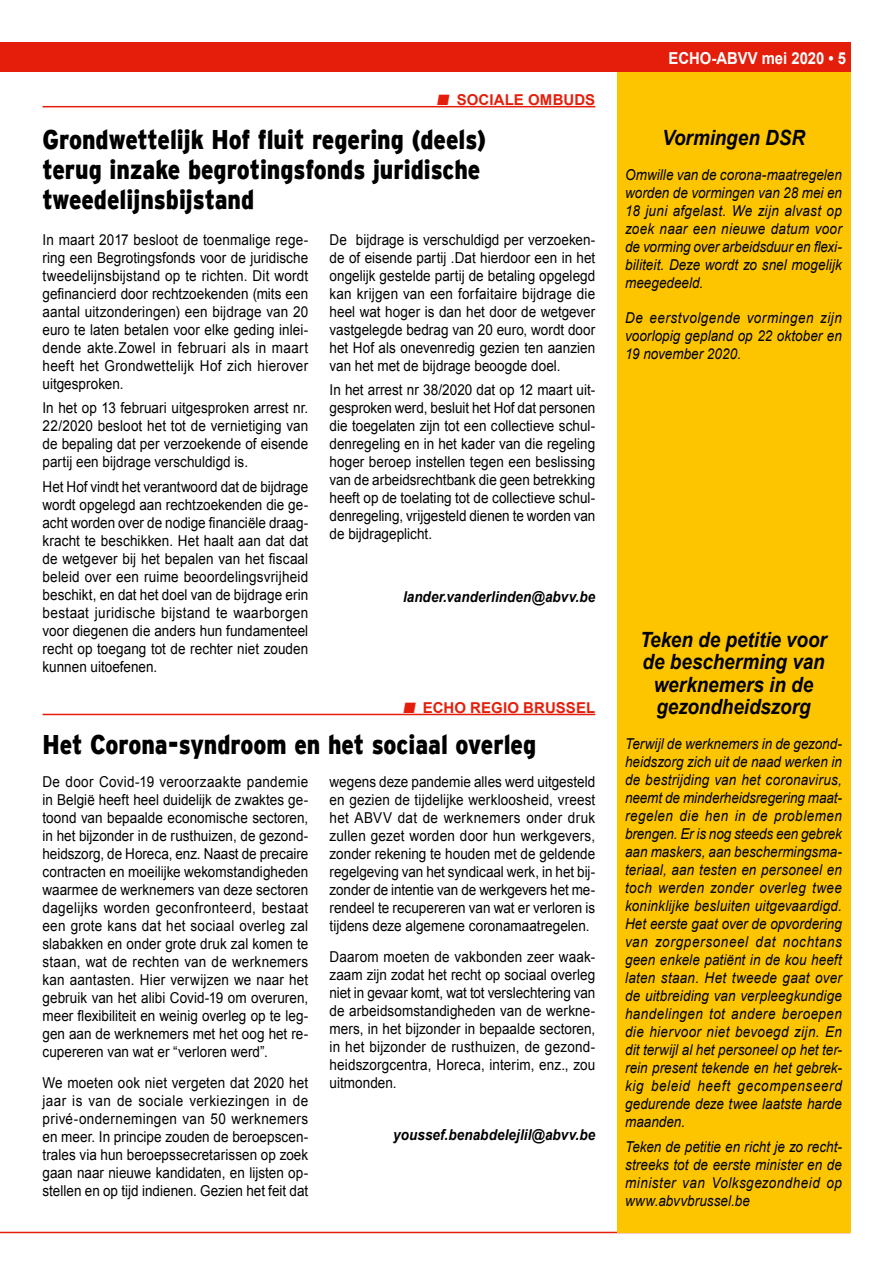
<style>
.page{position:relative;width:893px;height:1263px;background:#fff}
.page>*{position:absolute;margin:0;border:0;box-sizing:border-box;transform-origin:0 0}
.t1{font:900 27px/30px "Interstate";color:#000;scale:.85 1}
.t2{font:italic 700 21px/22.5px "Arial";letter-spacing:-.005em;color:#000;text-align:center;scale:.9 1}
.t3{font:700 16.5px "Arial";color:#fff;scale:.9 1}
.t4{font:15px/18px "Arial";letter-spacing:.005em;color:#000;text-align:justify;scale:.9 1}
.t5{font:italic 15px/18px "Arial";letter-spacing:.005em;color:#000;text-align:justify;scale:.9 1}
.t6{font:italic 700 15px "Arial";letter-spacing:.005em;color:#000;scale:.9 1}
.t7{font:700 15px "Arial";letter-spacing:.005em;color:#e41e0a}
</style>
<div class="page">
<div style="left:0;top:43px;width:850px;height:29px;background:#e41e0a"></div>
<hr style="left:0;top:1232px;width:850px;height:1px;background:#e41e0a">
<div style="left:617px;top:72px;width:233px;height:1161px;background:#fdc500"></div>
<hr style="left:43px;top:106px;width:552px;height:1px;background:#e41e0a">
<hr style="left:43px;top:714px;width:552px;height:1px;background:#e41e0a">
<p class="t7" style="left:437px;top:90px;width:160px">■ SOCIALE OMBUDS</p>
<h1 class="t1" style="left:43px;top:124px;width:524px">Grondwettelijk Hof fluit regering (deels) terug inzake begrotingsfonds juridische tweedelijnsbijstand</h1>
<p class="t4" style="left:43px;top:231px;width:297px">In maart 2017 besloot de toenmalige rege&shy;ring een Begrotingsfonds voor de juridische tweedelijnsbijstand op te richten. Dit wordt gefinancierd door rechtzoekenden (mits een aantal uitzonderingen) een bijdrage van 20 euro te laten betalen voor elke geding inlei&shy;dende akte.Zowel in februari als in maart heeft het Grondwettelijk Hof zich hierover uitgesproken.</p>
<p class="t4" style="left:43px;top:399px;width:297px">In het op 13 februari uitgesproken arrest nr.<br>22/2020 besloot het tot de vernietiging van de bepaling dat per verzoekende of eisende partij een bijdrage verschuldigd is.</p>
<p class="t4" style="left:43px;top:477px;width:297px">Het Hof vindt het verantwoord dat de bijdrage wordt opgelegd aan rechtzoekenden die ge&shy;acht worden over de nodige financiële draag&shy;kracht te beschikken. Het haalt aan dat dat de wetgever bij het bepalen van het fiscaal beleid over een ruime beoordelingsvrijheid beschikt, en dat het doel van de bijdrage erin bestaat juridische bijstand te waarborgen voor diegenen die anders hun fundamenteel recht op toegang tot de rechter niet zouden kunnen uitoefenen.</p>
<p class="t4" style="left:330px;top:231px;width:297px">De bijdrage is verschuldigd per verzoeken&shy;de of eisende partij .Dat hierdoor een in het ongelijk gestelde partij de betaling opgelegd kan krijgen van een forfaitaire bijdrage die heel wat hoger is dan het door de wetgever vastgelegde bedrag van 20 euro, wordt door het Hof als onevenredig gezien ten aanzien van het met de bijdrage beoogde doel.</p>
<p class="t4" style="left:330px;top:381px;width:297px">In het arrest nr 38/2020 dat op 12 maart uit&shy;gesproken werd, besluit het Hof dat personen die toegelaten zijn tot een collectieve schul&shy;denregeling en in het kader van die regeling hoger beroep instellen tegen een beslissing van de arbeidsrechtbank die geen betrekking heeft op de toelating tot de collectieve schul&shy;denregeling, vrijgesteld dienen te worden van de bijdrageplicht.</p>
<p class="t6" style="left:403px;top:587px;width:215px">lander.vanderlinden@abvv.be</p>
<p class="t7" style="left:403px;top:697px;width:194px">■ ECHO REGIO BRUSSEL</p>
<h1 class="t1" style="left:43px;top:730px;width:582px">Het Corona-syndroom en het sociaal overleg</h1>
<p class="t4" style="left:43px;top:773px;width:297px">De door Covid-19 veroorzaakte pandemie in België heeft heel duidelijk de zwaktes ge&shy;toond van bepaalde economische sectoren, in het bijzonder in de rusthuizen, de gezond&shy;heidszorg, de Horeca, enz. Naast de precaire contracten en moeilijke wekomstandigheden waarmee de werknemers van deze sectoren dagelijks worden geconfronteerd, bestaat een grote kans dat het sociaal overleg zal slabakken en onder grote druk zal komen te staan, wat de rechten van de werknemers kan aantasten. Hier verwijzen we naar het gebruik van het alibi Covid-19 om overuren, meer flexibiliteit en weinig overleg op te leg&shy;gen aan de werknemers met het oog het re&shy;cupereren van wat er “verloren werd”.</p>
<p class="t4" style="left:43px;top:1074px;width:297px">We moeten ook niet vergeten dat 2020 het jaar is van de sociale verkiezingen in de privé-ondernemingen van 50 werknemers en meer. In principe zouden de beroepscen&shy;trales via hun beroepssecretarissen op zoek gaan naar nieuwe kandidaten, en lijsten op&shy;stellen en op tijd indienen. Gezien het feit dat</p>
<p class="t4" style="left:330px;top:773px;width:297px">wegens deze pandemie alles werd uitgesteld en gezien de tijdelijke werkloosheid, vreest het ABVV dat de werknemers onder druk zullen gezet worden door hun werkgevers, zonder rekening te houden met de geldende regelgeving van het syndicaal werk, in het bij&shy;zonder de intentie van de werkgevers het me&shy;rendeel te recupereren van wat er verloren is tijdens deze algemene coronamaatregelen.</p>
<p class="t4" style="left:330px;top:948px;width:297px">Daarom moeten de vakbonden zeer waak&shy;zaam zijn zodat het recht op sociaal overleg niet in gevaar komt, wat tot verslechtering van de arbeidsomstandigheden van de werkne&shy;mers, in het bijzonder in bepaalde sectoren, in het bijzonder de rusthuizen, de gezond&shy;heidszorgcentra, Horeca, interim, enz., zou uitmonden.</p>
<p class="t6" style="left:393px;top:1125px;width:226px">youssef.benabdelejlil@abvv.be</p>
<p class="t3" style="left:668px;top:47px;width:199px">ECHO-ABVV mei 2020 • 5</p>
<h2 class="t2" style="left:662px;top:128px;width:160px">Vormingen DSR</h2>
<p class="t5" style="left:625px;top:166px;width:242px">Omwille van de corona-maatregelen worden de vormingen van 28 mei en 18 juni afgelast. We zijn alvast op zoek naar een nieuwe datum voor de vorming over arbeidsduur en flexi&shy;biliteit. Deze wordt zo snel mogelijk meegedeeld.</p>
<p class="t5" style="left:625px;top:309px;width:242px">De eerstvolgende vormingen zijn voorlopig gepland op 22 oktober en 19 november 2020.</p>
<h2 class="t2" style="left:640px;top:629px;width:209px">Teken de petitie voor de bescherming van werknemers in de gezondheidszorg</h2>
<p class="t5" style="left:625px;top:735px;width:242px">Terwijl de werknemers in de gezond&shy;heidszorg zich uit de naad werken in de bestrijding van het coronavirus, neemt de minderheidsregering maat&shy;regelen die hen in de problemen brengen. Er is nog steeds een gebrek aan maskers, aan beschermingsma&shy;teriaal, aan testen en personeel en toch werden zonder overleg twee koninklijke besluiten uitgevaardigd.<br>Het eerste gaat over de opvordering van zorgpersoneel dat nochtans geen enkele patiënt in de kou heeft laten staan. Het tweede gaat over de uitbreiding van verpleegkundige handelingen tot andere beroepen die hiervoor niet bevoegd zijn. En dit terwijl al het personeel op het ter&shy;rein present tekende en het gebrek&shy;kig beleid heeft gecompenseerd gedurende deze twee laatste harde maanden.</p>
<p class="t5" style="left:625px;top:1138px;width:242px">Teken de petitie en richt je zo recht&shy;streeks tot de eerste minister en de minister van Volksgezondheid op www.abvvbrussel.be</p>
</div>
